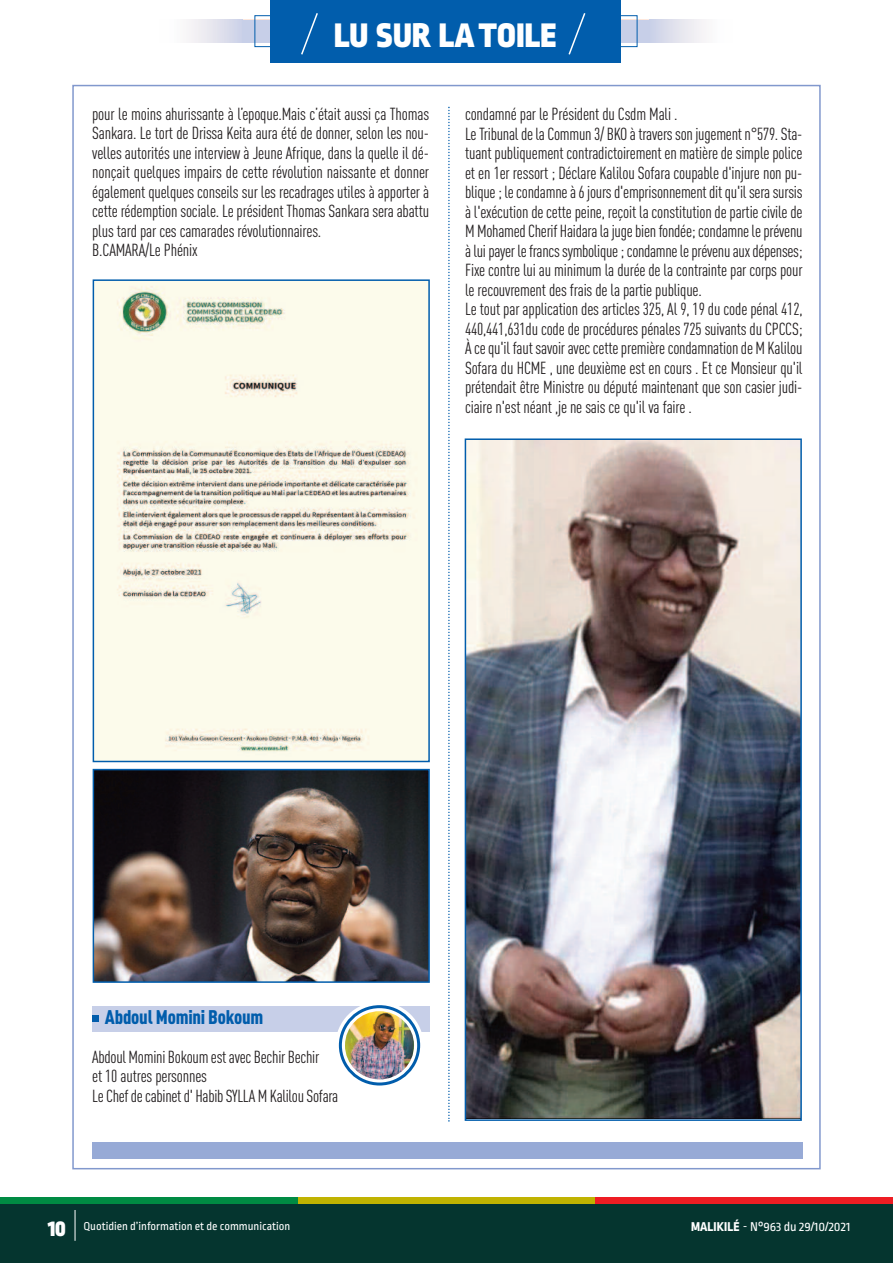
<style>
.page{position:relative;width:893px;height:1263px;background:#fff}
.page>*{position:absolute;margin:0;border:0;box-sizing:border-box;transform-origin:0 0}
.t1{font:900 36px "Ropa Sans Pro";letter-spacing:.01em;color:#fff}
.t2{font:900 24px "Ropa Sans Pro";color:#fff}
.t3{font:900 condensed 19.5px "DIN Pro";letter-spacing:-.01em;color:#015dac}
.t4{font:condensed 17.25px/19.5px "DIN Pro";letter-spacing:-.01em;color:#231f20}
.t5{font:13.5px "Ropa Sans Pro";color:#fff}
.t6{font:12px "Ropa Sans Pro";color:#fff}
.s1{font-weight:800}
</style>
<div class="page">
<div style="left:93px;top:1006px;width:337px;height:25px;background:#c7cfe8"></div>
<svg style="left:93px;top:1016px;width:6px;height:6px"></svg>
<div style="left:0;top:1203px;width:893px;height:60px;background:#05352f"></div>
<div style="left:0;top:1197px;width:298px;height:6px;background:#008b43"></div>
<div style="left:298px;top:1197px;width:297px;height:6px;background:#c0b301"></div>
<div style="left:595px;top:1197px;width:298px;height:6px;background:#ee1d23"></div>
<hr style="left:75px;top:1210px;width:1px;height:31px;background:#fff">
<svg style="left:448px;top:107px;width:2px;height:1014px"></svg>
<div style="left:92px;top:1142px;width:711px;height:16px;background:#97aad6"></div>
<div style="left:242px;top:20px;width:407px;height:23px;background:#c7cfe8"></div>
<div style="left:271px;top:0;width:350px;height:62px;background:#015dac"></div>
<svg style="left:301px;top:13px;width:17px;height:42px"></svg>
<svg style="left:568px;top:13px;width:18px;height:42px"></svg>
<div style="left:159px;top:20px;width:83px;height:23px;background:linear-gradient(to right,#fff,#d2d4e6)"></div>
<div style="left:649px;top:20px;width:84px;height:23px;background:linear-gradient(to right,#cfd2e6,#fff)"></div>
<img style="left:468px;top:441px;width:331px;height:677px">
<div style="left:465px;top:438px;width:337px;height:683px;border:2px solid #015dac"></div>
<img style="left:96px;top:282px;width:331px;height:477px">
<div style="left:93px;top:279px;width:337px;height:483px;border:2px solid #015dac"></div>
<img style="left:96px;top:772px;width:331px;height:208px">
<div style="left:93px;top:769px;width:337px;height:214px;border:2px solid #015dac"></div>
<div style="left:335px;top:1002px;width:89px;height:87px;background:#fff;border-radius:50%"></div>
<svg style="left:339px;top:1005px;width:81px;height:80px"></svg>
<img style="left:345px;top:1011px;width:69px;height:68px;border-radius:50%">
<h1 class="t1" style="left:334px;top:23px;width:224px">LU SUR LATOILE</h1>
<h1 class="t1" style="left:418px;top:23px;width:56px">UNE</h1>
<p class="t4" style="left:92px;top:106px;width:338px">pour le moins ahurissante à l’epoque.Mais c’était aussi ça Thomas Sankara. Le tort de Drissa Keita aura été de donner, selon les nou&shy;velles autorités une interview à Jeune Afrique, dans la quelle il dé&shy;nonçait quelques impairs de cette révolution naissante et donner également quelques conseils sur les recadrages utiles à apporter à cette rédemption sociale. Le président Thomas Sankara sera abattu plus tard par ces camarades révolutionnaires.<br>B.CAMARA/Le Phénix</p>
<p class="t4" style="left:465px;top:106px;width:339px">condamné par le Président du Csdm Mali .<br>LeTribunaldelaCommun3/ BKO àtraverssonjugementn°579.Sta&shy;tuant publiquement contradictoirement en matière de simple police et en 1er ressort ; Déclare Kalilou Sofara coupable d'injure non pu&shy;blique; lecondamneà6joursd'emprisonnementditqu'ilserasursis à l'exécution de cette peine, reçoit la constitution de partie civile de MMohamedCherif Haidaralajugebienfondée;condamneleprévenu àluipayer lefrancssymbolique;condamneleprévenuauxdépenses; Fixe contre lui au minimum la durée de la contrainte par corps pour le recouvrement des frais de la partie publique.<br>Le tout par application des articles 325, Al 9, 19 du code pénal 412, 440,441,631du code de procédures pénales 725 suivants du CPCCS; Àcequ'il fautsavoiraveccettepremièrecondamnationde M Kalilou Sofara du HCME , une deuxième est en cours . Et ce Monsieur qu'il prétendait être Ministre ou député maintenant que son casier judi&shy;ciaire n'est néant ,je ne sais ce qu'il va faire .</p>
<p class="t3" style="left:105px;top:1010px;width:160px">Abdoul Momini Bokoum</p>
<p class="t4" style="left:92px;top:1048px;width:248px">Abdoul Momini Bokoumestavec Bechir Bechir<br>et 10 autres personnes<br>LeChefdecabinetd' HabibSYLLAMKalilouSofara</p>
<h2 class="t2" style="left:48px;top:1220px;width:20px">10</h2>
<p class="t6" style="left:83px;top:1222px;width:209px">Quotidien d’information et de communication</p>
<p class="t5" style="left:691px;top:1222px;width:161px"><span class="s1">MALIKILé</span> - N°963 du 29/10/2021</p>
</div>
